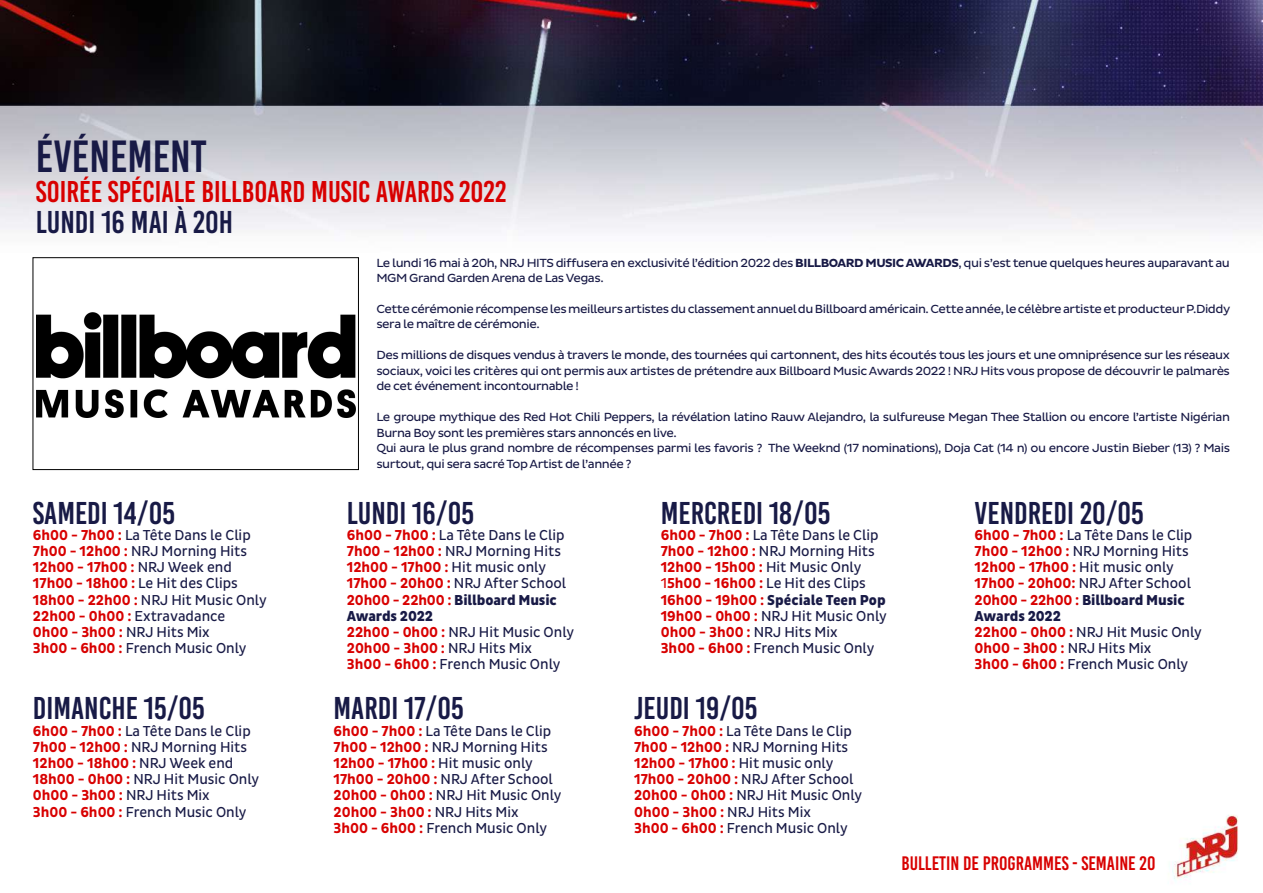
<style>
.page{position:relative;width:1263px;height:893px;background:#fff}
.page>*{position:absolute;margin:0;border:0;box-sizing:border-box;transform-origin:0 0}
.t1{font:45px "Bebas Kai";color:#181a46}
.t2{font:31.5px "Bebas Kai";color:#181a46}
.t3{font:30px "Bebas Kai";color:#d80000}
.t4{font:19.5px "Bebas Kai";color:#d80000}
.t5{font:14.7px/16.2px "Pluto Sans Cond";color:#181a46}
.t6{font:12px/15.5px "Pluto Sans";letter-spacing:-.04em;color:#181a46}
.s1{font-weight:700;color:#d80000}
.s2{font-weight:700}
.s3{font-weight:800}
.s4{color:#d80000}
</style>
<div class="page">
<img style="left:0;top:0;width:1263px;height:471px">
<img style="left:1172px;top:815px;width:66px;height:66px">
<img style="left:37px;top:312px;width:318px;height:106px">
<div style="left:33px;top:257px;width:326px;height:213px;border:1px solid #000"></div>
<h1 class="t1" style="left:36px;top:132px;width:172px">ÉVÉNEMENT</h1>
<h3 class="t3" style="left:36px;top:175px;width:472px">SOIRÉE SPÉCIALE BILLBOARD MUSIC AWARDS 2022</h3>
<h2 class="t2" style="left:36px;top:205px;width:199px">LUNDI 16 MAI À 20H</h2>
<h2 class="t2" style="left:33px;top:496px;width:144px">SAMEDI 14/05</h2>
<p class="t5" style="left:33px;top:527px;width:235px"><span class="s1">6h00 - 7h00 :</span> La Tête Dans le Clip<br><span class="s1">7h00 - 12h00 :</span> NRJ Morning Hits<br><span class="s1">12h00 - 17h00 :</span> NRJ Week end<br><span class="s1">17h00 - 18h00 :</span> Le Hit des Clips<br><span class="s1">18h00 - 22h00 :</span> NRJ Hit Music Only<br><span class="s1">22h00 - 0h00 :</span> Extravadance<br><span class="s1">0h00 - 3h00 :</span> NRJ Hits Mix<br><span class="s1">3h00 - 6h00 :</span> French Music Only</p>
<h2 class="t2" style="left:33px;top:692px;width:173px">DIMANCHE 15/05</h2>
<p class="t5" style="left:33px;top:723px;width:228px"><span class="s1">6h00 - 7h00 :</span> La Tête Dans le Clip<br><span class="s1">7h00 - 12h00 :</span> NRJ Morning Hits<br><span class="s1">12h00 - 18h00 :</span> NRJ Week end<br><span class="s1">18h00 - 0h00 :</span> NRJ Hit Music Only<br><span class="s1">0h00 - 3h00 :</span> NRJ Hits Mix<br><span class="s1">3h00 - 6h00 :</span> French Music Only</p>
<p class="t6" style="left:376px;top:255px;width:855px">Le lundi 16 mai à 20h, NRJ HITS diffusera en exclusivité l’édition 2022 des <span class="s2">BILLBOARD MUSIC AWARDS</span>, qui s’est tenue quelques heures auparavant au<br>MGM Grand Garden Arena de Las Vegas.</p>
<p class="t6" style="left:376px;top:301px;width:855px">Cette cérémonie récompense les meilleurs artistes du classement annuel du Billboard américain. Cette année, le célèbre artiste et producteur P.Diddy sera le maître de cérémonie.</p>
<p class="t6" style="left:376px;top:348px;width:855px;text-align:justify">Des millions de disques vendus à travers le monde, des tournées qui cartonnent, des hits écoutés tous les jours et une omniprésence sur les réseaux sociaux, voici les critères qui ont permis aux artistes de prétendre aux Billboard Music Awards 2022 ! NRJ Hits vous propose de découvrir le palmarès de cet événement incontournable !</p>
<p class="t6" style="left:376px;top:410px;width:855px">Le groupe mythique des Red Hot Chili Peppers, la révélation latino Rauw Alejandro, la sulfureuse Megan Thee Stallion ou encore l’artiste Nigérian Burna Boy sont les premières stars annoncés en live.<br>Qui aura le plus grand nombre de récompenses parmi les favoris ? The Weeknd (17 nominations), Doja Cat (14 n) ou encore Justin Bieber (13) ? Mais surtout, qui sera sacré Top Artist de l’année ?</p>
<h2 class="t2" style="left:347px;top:496px;width:129px">LUNDI 16/05</h2>
<p class="t5" style="left:347px;top:527px;width:229px"><span class="s1">6h00 - 7h00 :</span> La Tête Dans le Clip<br><span class="s1">7h00 - 12h00 :</span> NRJ Morning Hits<br><span class="s1">12h00 - 17h00 :</span> Hit music only<br><span class="s1">17h00 - 20h00 :</span> NRJ After School<br><span class="s1">20h00 - 22h00 :</span> <span class="s3">Billboard Music<br>Awards 2022<br></span><span class="s1">22h00 - 0h00 :</span> NRJ Hit Music Only<br><span class="s1">20h00 - 3h00 :</span> NRJ Hits Mix<br><span class="s1">3h00 - 6h00 :</span> French Music Only</p>
<h2 class="t2" style="left:334px;top:692px;width:132px">MARDI 17/05</h2>
<p class="t5" style="left:334px;top:723px;width:230px"><span class="s1">6h00 - 7h00 :</span> La Tête Dans le Clip<br><span class="s1">7h00 - 12h00 :</span> NRJ Morning Hits<br><span class="s1">12h00 - 17h00 :</span> Hit music only<br><span class="s1">17h00 - 20h00 :</span> NRJ After School<br><span class="s1">20h00 - 0h00 :</span> NRJ Hit Music Only<br><span class="s1">20h00 - 3h00 :</span> NRJ Hits Mix<br><span class="s1">3h00 - 6h00 :</span> French Music Only</p>
<h2 class="t2" style="left:661px;top:496px;width:171px">MERCREDI 18/05</h2>
<p class="t5" style="left:661px;top:527px;width:228px"><span class="s1">6h00 - 7h00 :</span> La Tête Dans le Clip<br><span class="s1">7h00 - 12h00 :</span> NRJ Morning Hits<br><span class="s1">12h00 - 15h00 :</span> Hit Music Only<br><span class="s4">1</span><span class="s1">5h00 - 16h00 :</span> Le Hit des Clips<br><span class="s1">16h00 - 19h00 :</span> <span class="s3">Spéciale Teen Pop<br></span><span class="s1">19h00 - 0h00 :</span> NRJ Hit Music Only<br><span class="s1">0h00 - 3h00 :</span> NRJ Hits Mix<br><span class="s1">3h00 - 6h00 :</span> French Music Only</p>
<h2 class="t2" style="left:634px;top:692px;width:125px">JEUDI 19/05</h2>
<p class="t5" style="left:634px;top:723px;width:230px"><span class="s1">6h00 - 7h00 :</span> La Tête Dans le Clip<br><span class="s1">7h00 - 12h00 :</span> NRJ Morning Hits<br><span class="s1">12h00 - 17h00 :</span> Hit music only<br><span class="s1">17h00 - 20h00 :</span> NRJ After School<br><span class="s1">20h00 - 0h00 :</span> NRJ Hit Music Only<br><span class="s1">0h00 - 3h00 :</span> NRJ Hits Mix<br><span class="s1">3h00 - 6h00 :</span> French Music Only</p>
<h2 class="t2" style="left:974px;top:496px;width:171px">VENDREDI 20/05</h2>
<p class="t5" style="left:974px;top:527px;width:229px"><span class="s1">6h00 - 7h00 :</span> La Tête Dans le Clip<br><span class="s1">7h00 - 12h00 :</span> NRJ Morning Hits<br><span class="s1">12h00 - 17h00 :</span> Hit music only<br><span class="s1">17h00 - 20h00:</span> NRJ After School<br><span class="s1">20h00 - 22h00 :</span> <span class="s3">Billboard Music<br>Awards 2022<br></span><span class="s1">22h00 - 0h00 :</span> NRJ Hit Music Only<br><span class="s1">0h00 - 3h00 :</span> NRJ Hits Mix<br><span class="s1">3h00 - 6h00 :</span> French Music Only</p>
<h3 class="t4" style="left:901px;top:853px;width:255px">BULLETIN DE PROGRAMMES - SEMAINE 20</h3>
</div>
